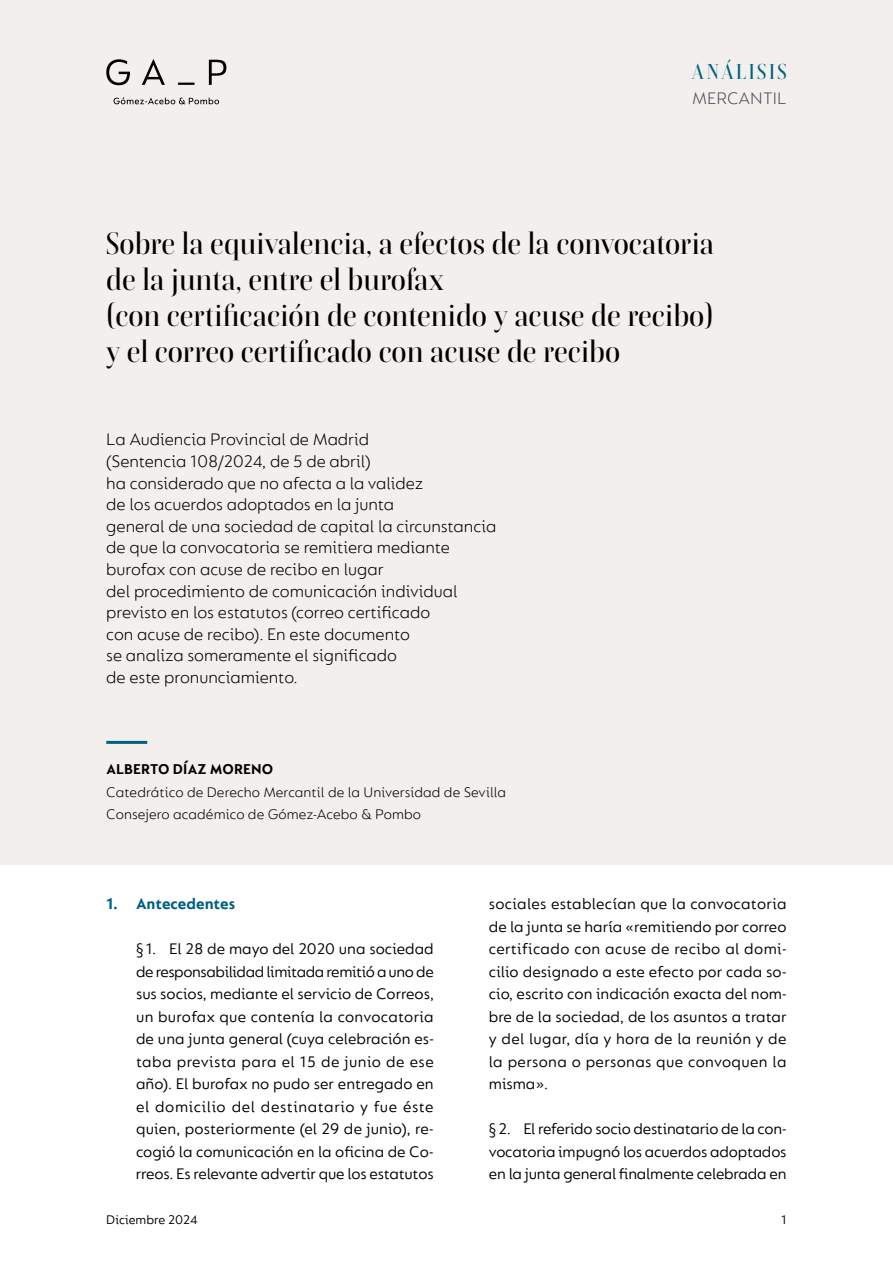
<style>
.page{position:relative;width:893px;height:1263px;background:#fff}
.page>*{position:absolute;margin:0;border:0;box-sizing:border-box;transform-origin:0 0}
.t1{font:500 30px/36px "Boska";color:#000}
.t2{font:500 21px "Boska";letter-spacing:.1em;color:#006083}
.t3{font:300 18px/21.6px "FS Lucas";color:#000}
.t4{font:300 18px "FS Lucas";letter-spacing:.01em;color:#504e58}
.t5{font:16.5px/22.5px "FS Lucas";letter-spacing:-.01em;color:#000;text-align:justify}
.t6{font:700 16.5px "FS Lucas";color:#006083}
.t7{font:300 15px/22.5px "FS Lucas";letter-spacing:.01em;color:#000}
.t8{font:700 15px "FS Lucas";letter-spacing:.01em;color:#000}
.t9{font:13.5px "FS Lucas";color:#000}
</style>
<div class="page">
<div style="left:0;top:0;width:893px;height:864px;background:#f2efed"></div>
<hr style="left:106px;top:741px;width:41px;height:3px;background:#006083">
<svg style="left:106px;top:59px;width:120px;height:45px"></svg>
<p class="t2" style="left:692px;top:59px;width:97px">ANÁLISIS</p>
<p class="t4" style="left:692px;top:88px;width:96px">MERCANTIL</p>
<h1 class="t1" style="left:106px;top:226px;width:609px">Sobre la equivalencia, a efectos de la convocatoria de la junta, entre el burofax<br>(con certificación de contenido y acuse de recibo) y el correo certificado con acuse de recibo</h1>
<p class="t3" style="left:106px;top:428px;width:391px">La Audiencia Provincial de Madrid<br>(Sentencia 108/2024, de 5 de abril)<br>ha considerado que no afecta a la validez<br>de los acuerdos adoptados en la junta<br>general de una sociedad de capital la circunstancia de que la convocatoria se remitiera mediante burofax con acuse de recibo en lugar<br>del procedimiento de comunicación individual previsto en los estatutos (correo certificado<br>con acuse de recibo). En este documento<br>se analiza someramente el significado<br>de este pronunciamiento.</p>
<p class="t8" style="left:106px;top:760px;width:169px">ALBERTO DÍAZ MORENO</p>
<p class="t7" style="left:106px;top:780px;width:401px">Catedrático de Derecho Mercantil de la Universidad de Sevilla<br>Consejero académico de Gómez-Acebo &amp; Pombo</p>
<p class="t6" style="left:106px;top:894px;width:130px">1. Antecedentes</p>
<p class="t5" style="left:136px;top:937px;width:300px">§ 1. El 28 de mayo del 2020 una sociedad deresponsabilidadlimitadaremitióaunode sus socios, mediante el servicio de Correos, un burofax que contenía la convocatoria de una junta general (cuya celebración es&shy;taba prevista para el 15 de junio de ese año). El burofax no pudo ser entregado en el domicilio del destinatario y fue éste quien, posteriormente (el 29 de junio), re&shy;cogió la comunicación en la oficina de Co&shy;rreos. Es relevante advertir que los estatutos</p>
<p class="t5" style="left:489px;top:892px;width:299px">sociales establecían que la convocatoria de la junta se haría «remitiendo por correo certificado con acuse de recibo al domi&shy;cilio designado a este efecto por cada so&shy;cio, escrito con indicación exacta del nom&shy;bre de la sociedad, de los asuntos a tratar y del lugar, día y hora de la reunión y de la persona o personas que convoquen la misma».</p>
<p class="t5" style="left:489px;top:1117px;width:299px">§ 2. El referido socio destinatario de la con&shy;vocatoria impugnó los acuerdos adoptados en la junta general finalmente celebrada en</p>
<p class="t9" style="left:106px;top:1212px;width:93px">Diciembre 2024</p>
<p class="t9" style="left:781px;top:1212px;width:7px">1</p>
</div>
